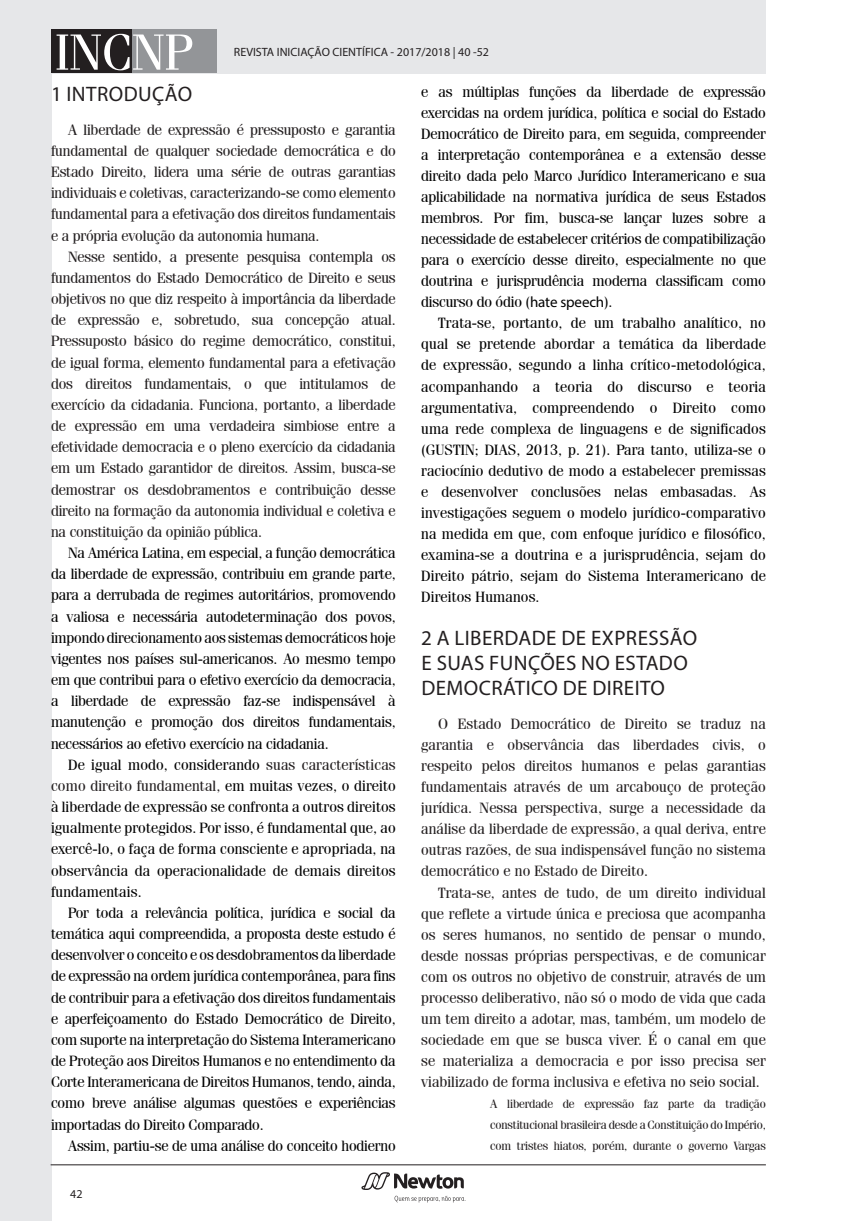
<style>
.page{position:relative;width:851px;height:1221px;background:#fff}
.page>*{position:absolute;margin:0;border:0;box-sizing:border-box;transform-origin:0 0}
.t1{font:50.7px "Fenice IT Cby BT";color:#fff}
.TÍTULO{font:21px/25.2px "Myriad Pro";letter-spacing:.02em;color:#231f20}
.TEXTO{font:15px/21.1px "Fenice IT Cby BT";letter-spacing:-.01em;color:#000;text-align:justify}
.TEXTO-2{font:15px/21.1px "Fenice IT Cby BT";letter-spacing:-.005em;color:#231f20;text-align:justify}
.CITAÇÃO{font:12px/21px "Fenice IT Cby BT";letter-spacing:-.01em;color:#231f20;text-align:justify}
.t2{font:12px "Myriad Pro";color:#231f20}
.s1{color:#231f20}
.s2{font-family:"Myriad Pro"}
</style>
<div class="page">
<div style="left:0;top:0;width:51px;height:1220px;background:#e6e7e9"></div>
<div style="left:51px;top:0;width:714px;height:73px;background:#e6e7e9"></div>
<hr style="left:51px;top:1164px;width:714px;height:1px;background:#231f20">
<div style="left:132px;top:30px;width:85px;height:43px;background:#939598"></div>
<div style="left:51px;top:30px;width:81px;height:43px;background:#231f20"></div>
<svg style="left:361px;top:1172px;width:102px;height:17px"></svg>
<svg style="left:394px;top:1195px;width:71px;height:7px"></svg>
<h1 class="t1" style="left:55px;top:21px;width:139px">INCNP</h1>
<p class="TÍTULO" style="left:51px;top:81px;width:143px">1 INTRODUÇÃO</p>
<p class="TEXTO-2" style="left:51px;top:119px;width:346px;text-indent:17px">A liberdade de expressão é pressuposto e garantia fundamental de qualquer sociedade democrática e do Estado Direito, lidera uma série de outras garantias individuais e coletivas, caracterizando-se como elemento fundamental para a efetivação dos direitos fundamentais e a própria evolução da autonomia humana.</p>
<p class="TEXTO-2" style="left:51px;top:246px;width:346px;text-indent:17px">Nesse sentido, a presente pesquisa contempla os fundamentos do Estado Democrático de Direito e seus objetivos no que diz respeito à importância da liberdade de expressão e, sobretudo, sua concepção atual.<br>Pressuposto básico do regime democrático, constitui, de igual forma, elemento fundamental para a efetivação dos direitos fundamentais, o que intitulamos de exercício da cidadania. Funciona, portanto, a liberdade de expressão em uma verdadeira simbiose entre a efetividade democracia e o pleno exercício da cidadania em um Estado garantidor de direitos. Assim, busca-se demostrar os desdobramentos e contribuição desse direito na formação da autonomia individual e coletiva e na constituição da opinião pública.</p>
<p class="TEXTO" style="left:51px;top:542px;width:346px;text-indent:17px">Na América Latina, em especial, a função democrática da liberdade de expressão, contribuiu em grande parte, para a derrubada de regimes autoritários, promovendo a valiosa e necessária autodeterminação dos povos, impondo direcionamento aos sistemas democráticos hoje vigentes nos países sul-americanos. Ao mesmo tempo em que contribui para o efetivo exercício da democracia, a liberdade de expressão faz-se indispensável à manutenção e promoção dos direitos fundamentais, necessários ao efetivo exercício na cidadania.</p>
<p class="TEXTO" style="left:51px;top:753px;width:346px;text-indent:17px">De igual modo, considerando <span class="s1">suas características como direito fundamental,</span> em muitas vezes, o direito à liberdade de expressão se confronta a outros direitos igualmente protegidos. Por isso, é fundamental que, ao exercê-lo, o faça de forma consciente e apropriada, na observância da operacionalidade de demais direitos fundamentais.</p>
<p class="TEXTO" style="left:51px;top:901px;width:346px;text-indent:17px">Por toda a relevância política, jurídica e social da temática aqui compreendida, a proposta deste estudo é desenvolver o conceito e os desdobramentos da liberdade de expressão na ordem jurídica contemporânea, para fins de contribuir para a efetivação dos direitos fundamentais e aperfeiçoamento do Estado Democrático de Direito, com suporte na interpretação do Sistema Interamericano de Proteção aos Direitos Humanos e no entendimento da Corte Interamericana de Direitos Humanos, tendo, ainda, como breve análise algumas questões e experiências importadas do Direito Comparado.</p>
<p class="TEXTO" style="left:68px;top:1134px;width:329px">Assim, partiu-se de uma análise do conceito hodierno</p>
<p class="t2" style="left:234px;top:44px;width:256px">REVISTA INICIAÇÃO CIENTÍFICA - 2017/2018 | 40 -52</p>
<p class="TEXTO" style="left:421px;top:81px;width:346px">e as múltiplas funções da liberdade de expressão exercidas na ordem jurídica, política e social do Estado Democrático de Direito para, em seguida, compreender a interpretação contemporânea e a extensão desse direito dada pelo Marco Jurídico Interamericano e sua aplicabilidade na normativa jurídica de seus Estados membros. Por fim, busca-se lançar luzes sobre a necessidade de estabelecer critérios de compatibilização para o exercício desse direito, especialmente no que doutrina e jurisprudência moderna classificam como discurso do ódio (<span class="s2">hate speech</span>).</p>
<p class="TEXTO" style="left:421px;top:312px;width:346px;text-indent:17px">Trata-se, portanto, de um trabalho analítico, no qual se pretende abordar a temática da liberdade de expressão, segundo a linha crítico-metodológica, acompanhando a teoria do discurso e teoria argumentativa, compreendendo o Direito como uma rede complexa de linguagens e de significados (GUSTIN; DIAS, 2013, p. 21). Para tanto, utiliza-se o raciocínio dedutivo de modo a estabelecer premissas e desenvolver conclusões nelas embasadas. As investigações seguem o modelo jurídico-comparativo na medida em que, com enfoque jurídico e filosófico, examina-se a doutrina e a jurisprudência, sejam do Direito pátrio, sejam do Sistema Interamericano de Direitos Humanos.</p>
<p class="TÍTULO" style="left:421px;top:624px;width:277px">2 A LIBERDADE DE EXPRESSÃO<br>E SUAS FUNÇÕES NO ESTADO<br>DEMOCRÁTICO DE DIREITO</p>
<p class="TEXTO-2" style="left:421px;top:713px;width:346px;text-indent:17px">O Estado Democrático de Direito se traduz na garantia e observância das liberdades civis, o respeito pelos direitos humanos e pelas garantias fundamentais através de um arcabouço de proteção jurídica. Nessa perspectiva, surge a necessidade da análise da liberdade de expressão, a qual deriva, entre outras razões, de sua indispensável função no sistema democrático e no Estado de Direito.</p>
<p class="TEXTO-2" style="left:421px;top:881px;width:346px;text-indent:17px">Trata-se, antes de tudo, de um direito individual que reflete a virtude única e preciosa que acompanha os seres humanos, no sentido de pensar o mundo, desde nossas próprias perspectivas, e de comunicar com os outros no objetivo de construir, através de um processo deliberativo, não só o modo de vida que cada um tem direito a adotar, mas, também, um modelo de sociedade em que se busca viver. É o canal em que se materializa a democracia e por isso precisa ser viabilizado de forma inclusiva e efetiva no seio social.</p>
<p class="CITAÇÃO" style="left:490px;top:1093px;width:277px">A liberdade de expressão faz parte da tradição constitucional brasileira desde a Constituição do Império, com tristes hiatos, porém, durante o governo Vargas</p>
<p class="t2" style="left:70px;top:1186px;width:14px">42</p>
</div>
